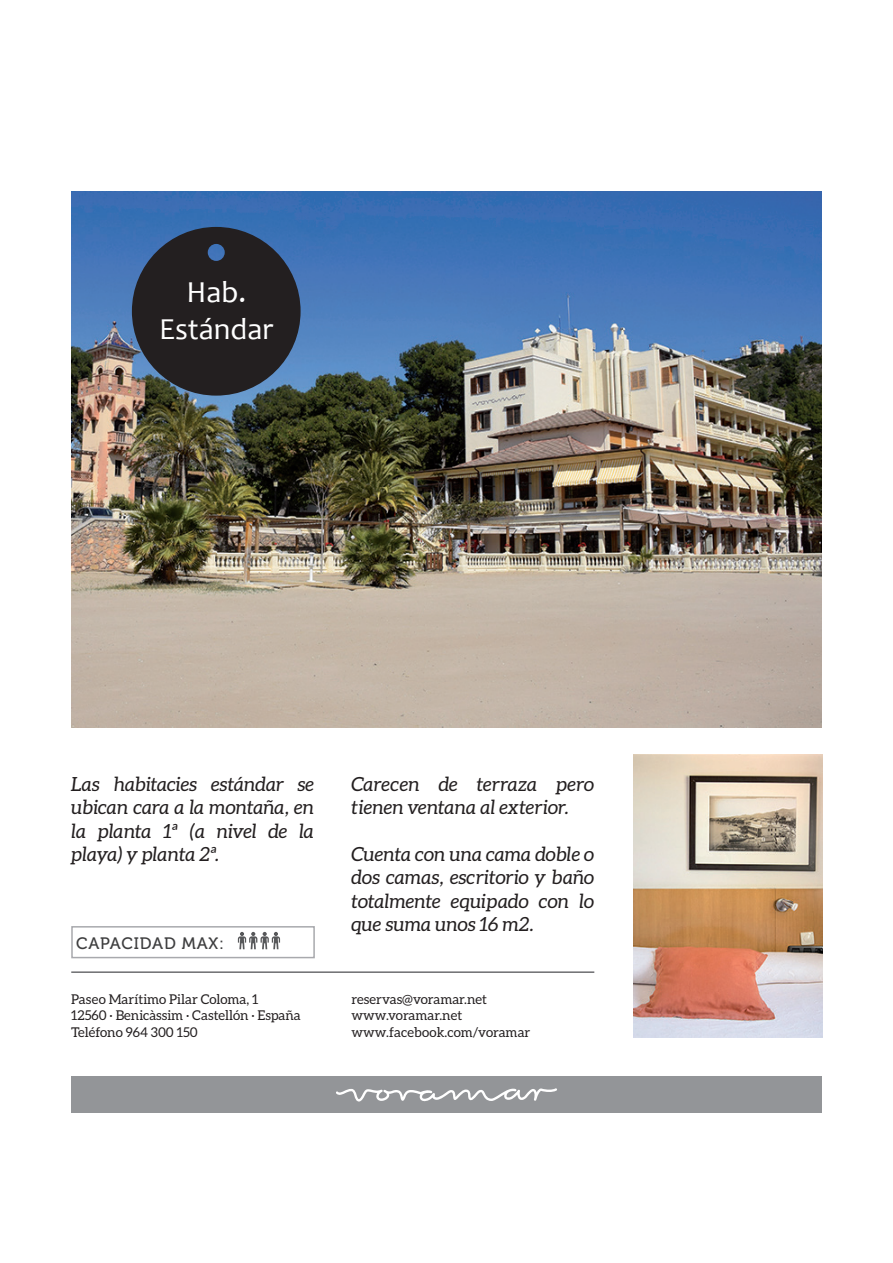
<style>
.page{position:relative;width:893px;height:1263px;background:#fff}
.page>*{position:absolute;margin:0;border:0;box-sizing:border-box;transform-origin:0 0}
.t1{font:30.6px/36.5px "Candara";color:#fff;text-align:center}
.t2{font:italic 19.5px/23.4px "Aleo";color:#231f20;text-align:justify}
.t3{font:16.5px "Museo 500";letter-spacing:.05em;color:#3e3e3f}
.t4{font:13.5px/16.5px "Aleo";color:#231f20}
</style>
<div class="page">
<img style="left:71px;top:192px;width:751px;height:535px">
<div style="left:71px;top:1076px;width:751px;height:36px;background:#939598"></div>
<svg style="left:336px;top:1088px;width:221px;height:14px"></svg>
<svg style="left:132px;top:227px;width:169px;height:169px;background:#2c333e"></svg>
<hr style="left:71px;top:971px;width:523px;height:2px;background:#6c6d70">
<svg style="left:238px;top:932px;width:42px;height:17px"></svg>
<div style="left:71px;top:926px;width:244px;height:32px;border:2px solid #a8a9ad"></div>
<img style="left:633px;top:754px;width:189px;height:284px">
<h1 class="t1" style="left:159px;top:274px;width:116px">Hab.<br>Estándar</h1>
<p class="t2" style="left:71px;top:772px;width:244px">Las habitacies estándar se ubican cara a la montaña, en la planta 1ª (a nivel de la playa) y planta 2ª.</p>
<p class="t2" style="left:351px;top:772px;width:244px">Carecen de terraza pero tienen ventana al exterior.</p>
<p class="t2" style="left:351px;top:842px;width:244px">Cuenta con una cama doble o dos camas, escritorio y baño totalmente equipado con lo que suma unos 16 m2.</p>
<p class="t3" style="left:76px;top:934px;width:150px">CAPACIDAD MAX:</p>
<p class="t4" style="left:71px;top:990px;width:231px">Paseo Marítimo Pilar Coloma, 1<br>12560 · Benicàssim · Castellón · España<br>Teléfono 964 300 150</p>
<p class="t4" style="left:351px;top:990px;width:180px">reservas@voramar.net www.voramar.net www.facebook.com/voramar</p>
</div>
